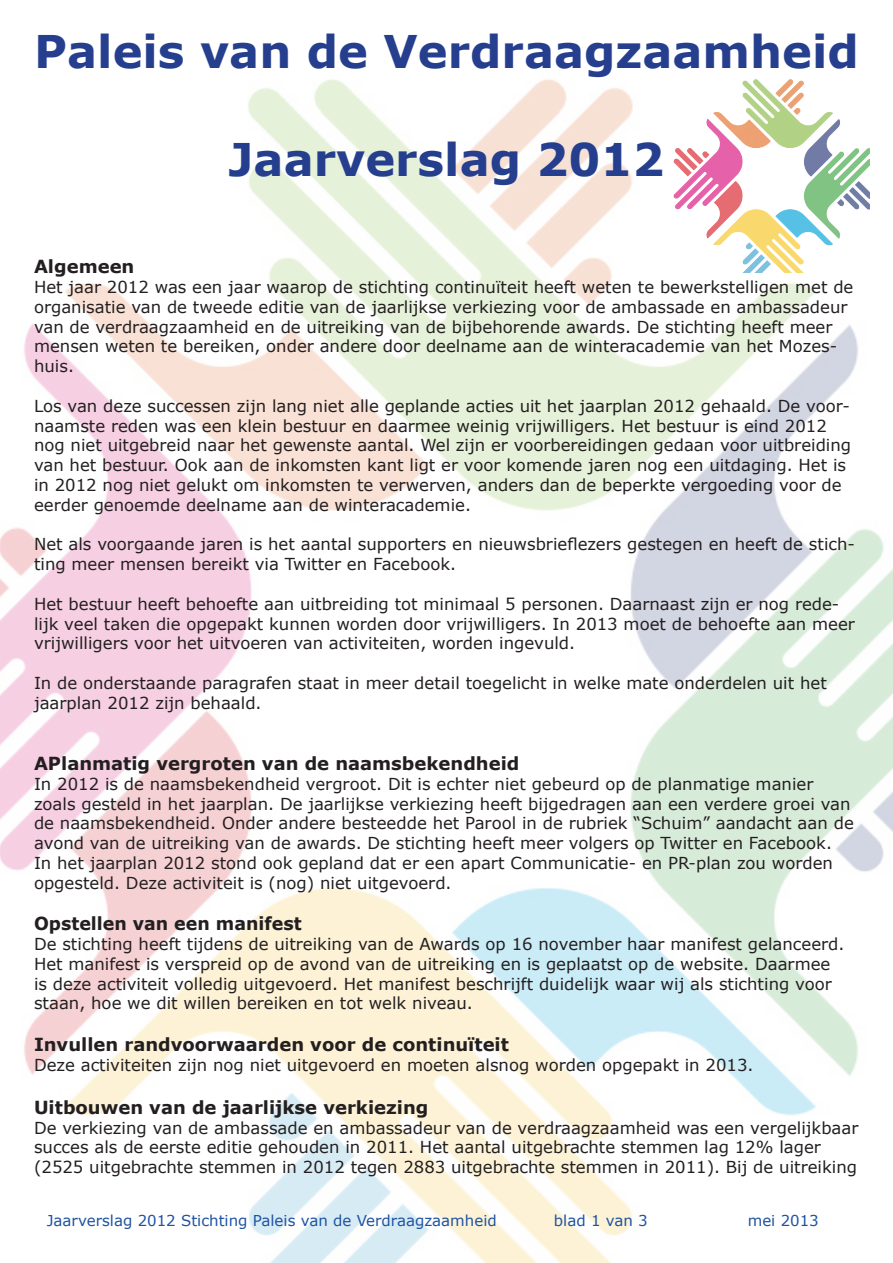
<style>
.page{position:relative;width:893px;height:1263px;background:#fff}
.page>*{position:absolute;margin:0;border:0;box-sizing:border-box;transform-origin:0 0}
.Basisalinea{font:700 45px "Verdana";color:#253f8e}
.Kop_1{font:700 18px "Verdana";color:#231f20}
.t1{font:16.5px/19.8px "Verdana";color:#231f20}
.t2{font:15px "Verdana";color:#1e53a3}
</style>
<div class="page">
<img style="left:0;top:79px;width:893px;height:1184px">
<img style="left:673px;top:79px;width:196px;height:193px">
<p class="Basisalinea" style="left:34px;top:23px;width:826px">Paleis van de Verdraagzaamheid</p>
<p class="Basisalinea" style="left:229px;top:131px;width:437px">Jaarverslag 2012</p>
<p class="Kop_1" style="left:34px;top:255px;width:102px">Algemeen</p>
<p class="t1" style="left:34px;top:276px;width:821px">Het jaar 2012 was een jaar waarop de stichting continuïteit heeft weten te bewerkstelligen met de organisatie van de tweede editie van de jaarlijkse verkiezing voor de ambassade en ambassadeur van de verdraagzaamheid en de uitreiking van de bijbehorende awards. De stichting heeft meer mensen weten te bereiken, onder andere door deelname aan de winteracademie van het Mozes&shy;huis.</p>
<p class="t1" style="left:34px;top:395px;width:819px">Los van deze successen zijn lang niet alle geplande acties uit het jaarplan 2012 gehaald. De voor&shy;naamste reden was een klein bestuur en daarmee weinig vrijwilligers. Het bestuur is eind 2012 nog niet uitgebreid naar het gewenste aantal. Wel zijn er voorbereidingen gedaan voor uitbreiding van het bestuur. Ook aan de inkomsten kant ligt er voor komende jaren nog een uitdaging. Het is in 2012 nog niet gelukt om inkomsten te verwerven, anders dan de beperkte vergoeding voor de eerder genoemde deelname aan de winteracademie.</p>
<p class="t1" style="left:34px;top:534px;width:822px">Net als voorgaande jaren is het aantal supporters en nieuwsbrieflezers gestegen en heeft de stich&shy;ting meer mensen bereikt via Twitter en Facebook.</p>
<p class="t1" style="left:34px;top:593px;width:822px">Het bestuur heeft behoefte aan uitbreiding tot minimaal 5 personen. Daarnaast zijn er nog rede&shy;lijk veel taken die opgepakt kunnen worden door vrijwilligers. In 2013 moet de behoefte aan meer vrijwilligers voor het uitvoeren van activiteiten, worden ingevuld.</p>
<p class="t1" style="left:34px;top:672px;width:794px">In de onderstaande paragrafen staat in meer detail toegelicht in welke mate onderdelen uit het jaarplan 2012 zijn behaald.</p>
<p class="Kop_1" style="left:34px;top:752px;width:487px">APlanmatig vergroten van de naamsbekendheid</p>
<p class="t1" style="left:34px;top:773px;width:821px">In 2012 is de naamsbekendheid vergroot. Dit is echter niet gebeurd op de planmatige manier zoals gesteld in het jaarplan. De jaarlijkse verkiezing heeft bijgedragen aan een verdere groei van de naamsbekendheid. Onder andere besteedde het Parool in de rubriek “Schuim” aandacht aan de avond van de uitreiking van de awards. De stichting heeft meer volgers op Twitter en Facebook.<br>In het jaarplan 2012 stond ook gepland dat er een apart Communicatie- en PR-plan zou worden opgesteld. Deze activiteit is (nog) niet uitgevoerd.</p>
<p class="Kop_1" style="left:34px;top:912px;width:269px">Opstellen van een manifest</p>
<p class="t1" style="left:34px;top:933px;width:812px">De stichting heeft tijdens de uitreiking van de Awards op 16 november haar manifest gelanceerd.<br>Het manifest is verspreid op de avond van de uitreiking en is geplaatst op de website. Daarmee is deze activiteit volledig uitgevoerd. Het manifest beschrijft duidelijk waar wij als stichting voor staan, hoe we dit willen bereiken en tot welk niveau.</p>
<p class="Kop_1" style="left:34px;top:1033px;width:476px">Invullen randvoorwaarden voor de continuïteit</p>
<p class="t1" style="left:34px;top:1054px;width:721px">Deze activiteiten zijn nog niet uitgevoerd en moeten alsnog worden opgepakt in 2013.</p>
<p class="Kop_1" style="left:34px;top:1096px;width:396px">Uitbouwen van de jaarlijkse verkiezing</p>
<p class="t1" style="left:34px;top:1117px;width:826px">De verkiezing van de ambassade en ambassadeur van de verdraagzaamheid was een vergelijkbaar succes als de eerste editie gehouden in 2011. Het aantal uitgebrachte stemmen lag 12% lager (2525 uitgebrachte stemmen in 2012 tegen 2883 uitgebrachte stemmen in 2011). Bij de uitreiking</p>
<p class="t2" style="left:47px;top:1210px;width:451px">Jaarverslag 2012 Stichting Paleis van de Verdraagzaamheid</p>
<p class="t2" style="left:554px;top:1210px;width:95px">blad 1 van 3</p>
<p class="t2" style="left:748px;top:1210px;width:73px">mei 2013</p>
</div>
